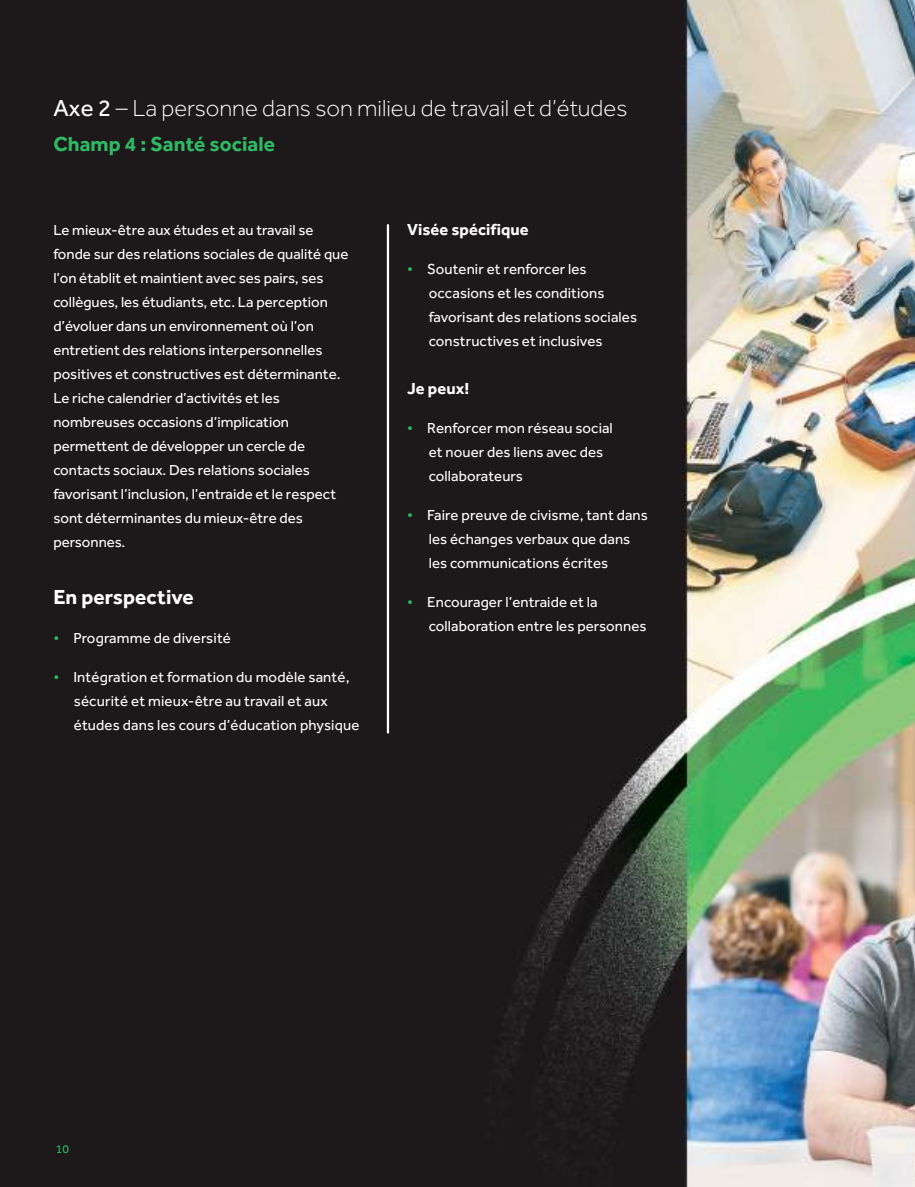
<style>
.page{position:relative;width:915px;height:1187px;background:#fff}
.page>*{position:absolute;margin:0;border:0;box-sizing:border-box;transform-origin:0 0}
.t1{font:300 24px "Effra";color:#fff}
.t2{font:700 21px "Effra";letter-spacing:.005em;color:#30b964}
.t3{font:700 21px "Effra";letter-spacing:.005em;color:#fff}
.t4{font:700 16.5px "Effra";letter-spacing:.005em;color:#fff}
.t5{font:15px/24px "Effra";color:#fff}
.t6{font:12px "Effra";color:#30b964}
.s1{font-weight:400}
.s2{color:#30b964}
</style>
<div class="page">
<img style="left:0;top:0;width:914px;height:1187px">
<hr style="left:386px;top:225px;width:3px;height:507px;background:#fff">
<h1 class="t1" style="left:53px;top:95px;width:575px"><span class="s1">Axe 2</span> – La personne dans son milieu de travail et d’études</h1>
<h2 class="t2" style="left:53px;top:131px;width:223px">Champ 4 : Santé sociale</h2>
<p class="t5" style="left:53px;top:218px;width:296px">Le mieux-être aux études et au travail se fonde sur des relations sociales de qualité que l’on établit et maintient avec ses pairs, ses collègues, les étudiants, etc. La perception d’évoluer dans un environnement où l’on entretient des relations interpersonnelles positives et constructives est déterminante.<br>Le riche calendrier d’activités et les nombreuses occasions d’implication permettent de développer un cercle de contacts sociaux. Des relations sociales favorisant l’inclusion, l’entraide et le respect sont déterminantes du mieux-être des personnes.</p>
<h2 class="t3" style="left:53px;top:584px;width:142px">En perspective</h2>
<p class="t5" style="left:53px;top:626px;width:179px"><span class="s2">•</span> Programme de diversité</p>
<p class="t5" style="left:74px;top:665px;width:287px;text-indent:-21px"><span class="s2">•</span> Intégration et formation du modèle santé, sécurité et mieux-être au travail et aux études dans les cours d’éducation physique</p>
<p class="t4" style="left:407px;top:219px;width:123px">Visée spécifique</p>
<p class="t5" style="left:428px;top:256px;width:210px;text-indent:-22px"><span class="s2">•</span> Soutenir et renforcer les occasions et les conditions favorisant des relations sociales constructives et inclusives</p>
<p class="t4" style="left:407px;top:378px;width:64px">Je peux!</p>
<p class="t5" style="left:428px;top:415px;width:185px;text-indent:-22px"><span class="s2">•</span> Renforcer mon réseau social et nouer des liens avec des collaborateurs</p>
<p class="t5" style="left:428px;top:502px;width:220px;text-indent:-22px"><span class="s2">•</span> Faire preuve de civisme, tant dans les échanges verbaux que dans les communications écrites</p>
<p class="t5" style="left:428px;top:589px;width:219px;text-indent:-22px"><span class="s2">•</span> Encourager l’entraide et la collaboration entre les personnes</p>
<p class="t6" style="left:56px;top:1142px;width:15px">10</p>
</div>
